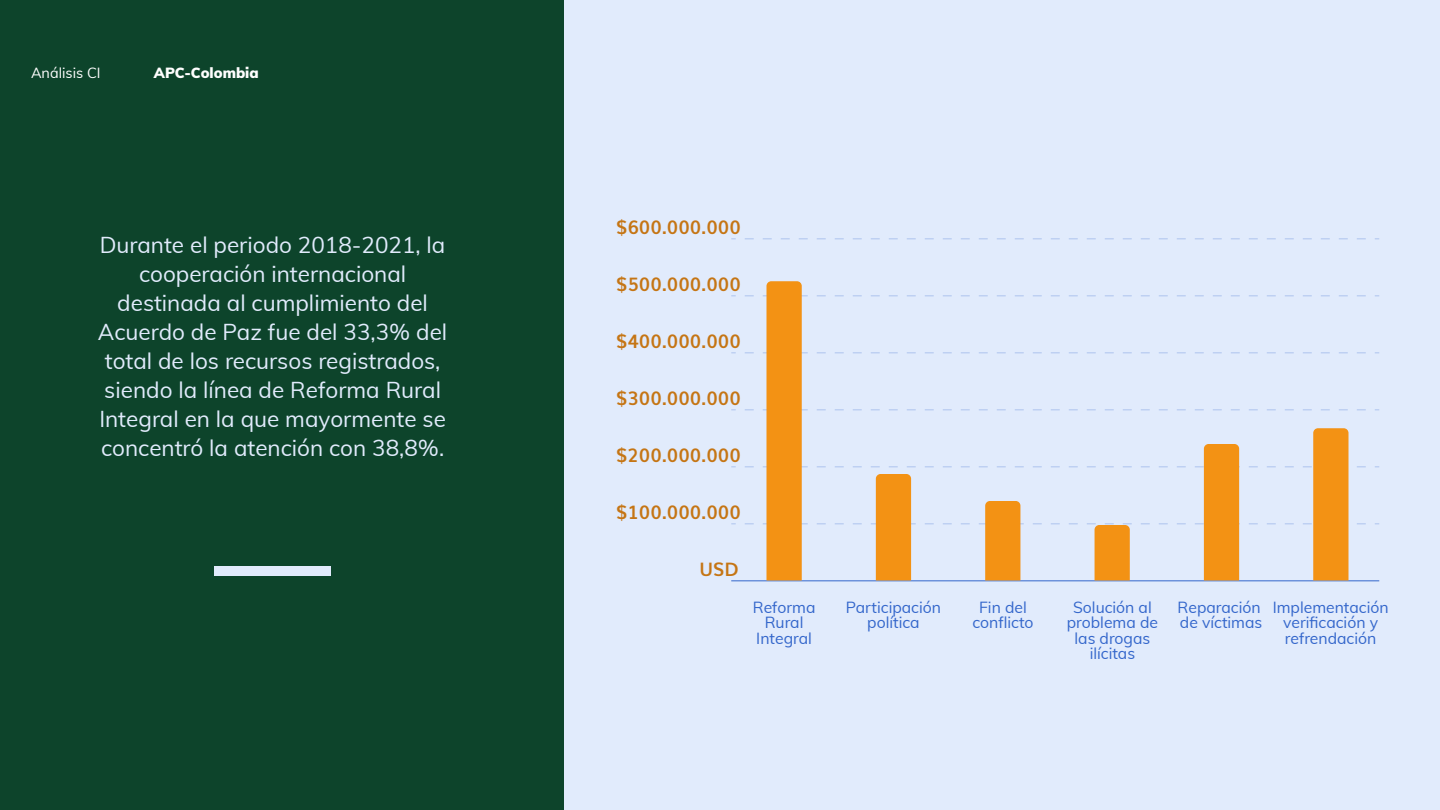
<style>
.page{position:relative;width:1440px;height:810px;background:#e1ebfc}
.page>*{position:absolute;margin:0;border:0;box-sizing:border-box;transform-origin:0 0}
.t1{font:22.5px/29px "Muli";color:#e1ebfc;text-align:center}
.t2{font:700 18.52px "Muli";color:#c57514}
.t3{font:15.75px/15.5px "Muli";color:#3366cb;text-align:center}
.t4{font:900 14.4px "Muli";color:#fff}
.t5{font:14.4px "Muli";color:#fff}
</style>
<div class="page">
<div style="left:0;top:0;width:563px;height:810px;background:#0d442b"></div>
<div style="left:214px;top:566px;width:117px;height:10px;background:#e1ebfc"></div>
<hr style="left:731px;top:580px;width:648px;height:1px;background:#3366cb">
<svg style="left:745px;top:238px;width:634px;height:1px"></svg>
<svg style="left:745px;top:281px;width:634px;height:299px"></svg>
<p class="t5" style="left:31px;top:62px;width:71px">Análisis CI</p>
<p class="t4" style="left:154px;top:62px;width:106px">APC-Colombia</p>
<p class="t1" style="left:98px;top:229px;width:351px">Durante el periodo 2018-2021, la cooperación internacional destinada al cumplimiento del<br>Acuerdo de Paz fue del 33,3% del total de los recursos registrados, siendo la línea de Reforma Rural<br>Integral en la que mayormente se concentró la atención con 38,8%.</p>
<p class="t2" style="left:616px;top:212px;width:126px">$600.000.000</p>
<p class="t2" style="left:616px;top:269px;width:126px">$500.000.000</p>
<p class="t2" style="left:616px;top:326px;width:126px">$400.000.000</p>
<p class="t2" style="left:616px;top:383px;width:126px">$300.000.000</p>
<p class="t2" style="left:616px;top:440px;width:126px">$200.000.000</p>
<p class="t2" style="left:616px;top:497px;width:126px">$100.000.000</p>
<p class="t2" style="left:699px;top:555px;width:41px">USD</p>
<p class="t3" style="left:753px;top:598px;width:64px">Reforma<br>Rural<br>Integral</p>
<p class="t3" style="left:846px;top:598px;width:97px">Participación política</p>
<p class="t3" style="left:972px;top:598px;width:63px">Fin del conflicto</p>
<p class="t3" style="left:1067px;top:598px;width:93px">Solución al problema de las drogas ilícitas</p>
<p class="t3" style="left:1178px;top:598px;width:86px;text-align:left">Reparación de víctimas</p>
<p class="t3" style="left:1273px;top:598px;width:118px">Implementación verificación y refrendación</p>
</div>
